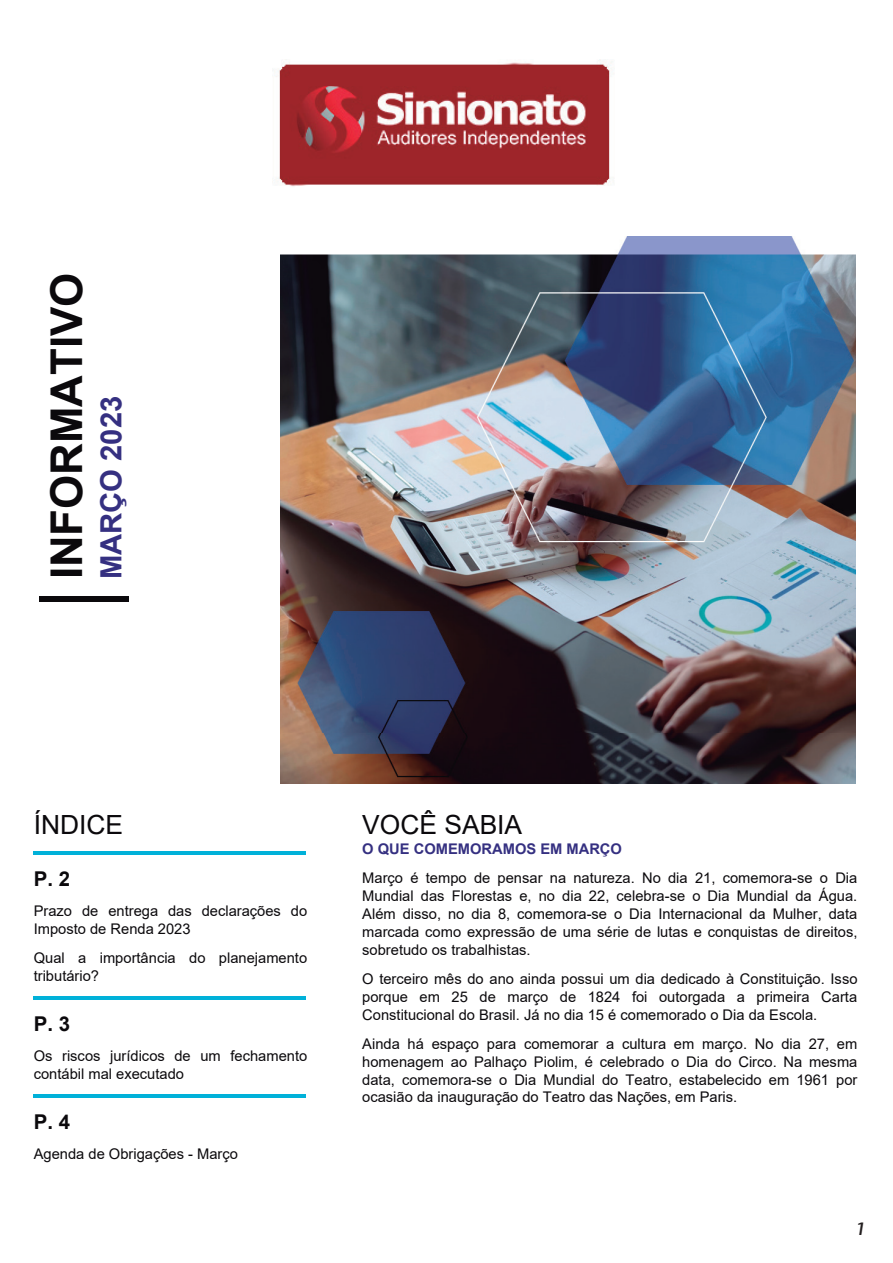
<style>
.page{position:relative;width:893px;height:1263px;background:#fff}
.page>*{position:absolute;margin:0;border:0;box-sizing:border-box;transform-origin:0 0}
.t1{font:700 43.8px "Arial";color:#0b090c}
.t2{font:700 29.25px "Arial";color:#353081}
.t3{font:26.4px "Arial";color:#0b090c}
.t4{font:700 20.4px "Arial";color:#0b090c}
.t5{font:italic 500 17.7px "Barlow";color:#231f20;scale:1.27 1}
.t6{font:14.7px/17.9px "Arial";color:#0b090c}
.t7{font:700 14.7px "Arial";color:#353081}
</style>
<div class="page">
<img style="left:272px;top:61px;width:340px;height:126px">
<div style="left:39px;top:596px;width:90px;height:6px;background:#0b090c"></div>
<img style="left:280px;top:236px;width:575px;height:548px">
<hr style="left:34px;top:851px;width:272px;height:4px;background:#00b1d9">
<hr style="left:34px;top:996px;width:272px;height:3px;background:#00b1d9">
<hr style="left:34px;top:1094px;width:272px;height:3px;background:#00b1d9">
<h1 class="t1" style="left:36px;top:579px;width:308px;rotate:-90deg">INFORMATIVO</h1>
<h2 class="t2" style="left:91px;top:579px;width:185px;rotate:-90deg">MARÇO 2023</h2>
<h3 class="t3" style="left:34px;top:806px;width:91px">ÍNDICE</h3>
<h3 class="t4" style="left:34px;top:864px;width:38px">P. 2</h3>
<p class="t6" style="left:34px;top:902px;width:275px">Prazo de entrega das declarações do<br>Imposto de Renda 2023</p>
<p class="t6" style="left:34px;top:949px;width:275px">Qual a importância do planejamento tributário?</p>
<h3 class="t4" style="left:34px;top:1009px;width:38px">P. 3</h3>
<p class="t6" style="left:34px;top:1047px;width:275px">Os riscos jurídicos de um fechamento contábil mal executado</p>
<h3 class="t4" style="left:34px;top:1107px;width:38px">P. 4</h3>
<p class="t6" style="left:34px;top:1145px;width:206px">Agenda de Obrigações - Março</p>
<h3 class="t3" style="left:362px;top:806px;width:161px">VOCÊ SABIA</h3>
<p class="t7" style="left:362px;top:839px;width:261px">O QUE COMEMORAMOS EM MARÇO</p>
<p class="t6" style="left:362px;top:869px;width:497px;text-align:justify">Março é tempo de pensar na natureza. No dia 21, comemora-se o Dia Mundial das Florestas e, no dia 22, celebra-se o Dia Mundial da Água.<br>Além disso, no dia 8, comemora-se o Dia Internacional da Mulher, data marcada como expressão de uma série de lutas e conquistas de direitos, sobretudo os trabalhistas.</p>
<p class="t6" style="left:362px;top:970px;width:497px;text-align:justify">O terceiro mês do ano ainda possui um dia dedicado à Constituição. Isso porque em 25 de março de 1824 foi outorgada a primeira Carta Constitucional do Brasil. Já no dia 15 é comemorado o Dia da Escola.</p>
<p class="t6" style="left:362px;top:1034px;width:497px;text-align:justify">Ainda há espaço para comemorar a cultura em março. No dia 27, em homenagem ao Palhaço Piolim, é celebrado o Dia do Circo. Na mesma data, comemora-se o Dia Mundial do Teatro, estabelecido em 1961 por ocasião da inauguração do Teatro das Nações, em Paris.</p>
<p class="t5" style="left:856px;top:1217px;width:7px">1</p>
</div>
